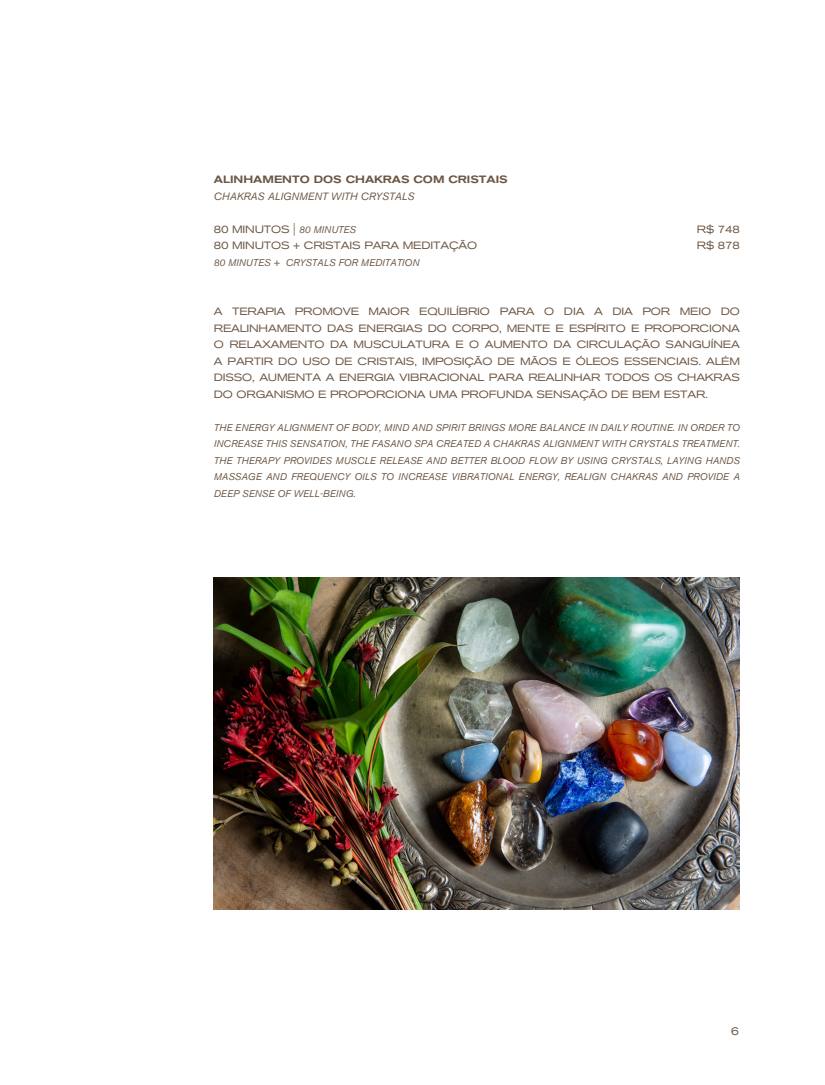
<style>
.page{position:relative;width:825px;height:1085px;background:#fff}
.page>*{position:absolute;margin:0;border:0;box-sizing:border-box;transform-origin:0 0}
.t1{font:expanded 11.25px "Akzidenz Grotesk BE";color:#6c5543}
.t2{font:expanded 10.5px/16.5px "Akzidenz Grotesk BE";letter-spacing:-.015em;color:#6c5543;text-align:justify}
.t3{font:500 expanded 10.5px "Akzidenz Grotesk BE";color:#6c5543}
.t4{font:italic 10.5px "Akzidenz Grotesk BE";color:#6c5543}
.t5{font:italic 9.75px/16.5px "Akzidenz Grotesk BE";color:#6c5543;text-align:justify}
.s1{font-style:italic;font-stretch:normal;font-size:9.75px}
</style>
<div class="page">
<img style="left:214px;top:577px;width:526px;height:332px">
<p class="t3" style="left:214px;top:173px;width:295px">ALINHAMENTO DOS CHAKRAS COM CRISTAIS</p>
<p class="t4" style="left:214px;top:190px;width:202px">CHAKRAS ALIGNMENT WITH CRYSTALS</p>
<p class="t2" style="left:214px;top:221px;width:144px">80 MINUTOS | <span class="s1">80 MINUTES</span></p>
<p class="t2" style="left:697px;top:221px;width:44px">R$ 748</p>
<p class="t2" style="left:214px;top:237px;width:265px">80 MINUTOS + CRISTAIS PARA MEDITAÇÃO</p>
<p class="t2" style="left:697px;top:237px;width:44px">R$ 878</p>
<p class="t5" style="left:214px;top:254px;width:207px">80 MINUTES + CRYSTALS FOR MEDITATION</p>
<p class="t2" style="left:214px;top:303px;width:528px">A TERAPIA PROMOVE MAIOR EQUILÍBRIO PARA O DIA A DIA POR MEIO DO REALINHAMENTO DAS ENERGIAS DO CORPO, MENTE E ESPÍRITO E PROPORCIONA O RELAXAMENTO DA MUSCULATURA E O AUMENTO DA CIRCULAÇÃO SANGUÍNEA A PARTIR DO USO DE CRISTAIS, IMPOSIÇÃO DE MÃOS E ÓLEOS ESSENCIAIS. ALÉM DISSO, AUMENTA A ENERGIA VIBRACIONAL PARA REALINHAR TODOS OS CHAKRAS DO ORGANISMO E PROPORCIONA UMA PROFUNDA SENSAÇÃO DE BEM ESTAR.</p>
<p class="t5" style="left:214px;top:419px;width:528px">THE ENERGY ALIGNMENT OF BODY, MIND AND SPIRIT BRINGS MORE BALANCE IN DAILY ROUTINE. IN ORDER TO INCREASE THIS SENSATION, THE FASANO SPA CREATED A CHAKRAS ALIGNMENT WITH CRYSTALS TREATMENT.<br>THE THERAPY PROVIDES MUSCLE RELEASE AND BETTER BLOOD FLOW BY USING CRYSTALS, LAYING HANDS MASSAGE AND FREQUENCY OILS TO INCREASE VIBRATIONAL ENERGY, REALIGN CHAKRAS AND PROVIDE A DEEP SENSE OF WELL-BEING.</p>
<p class="t1" style="left:731px;top:1023px;width:9px">6</p>
</div>
